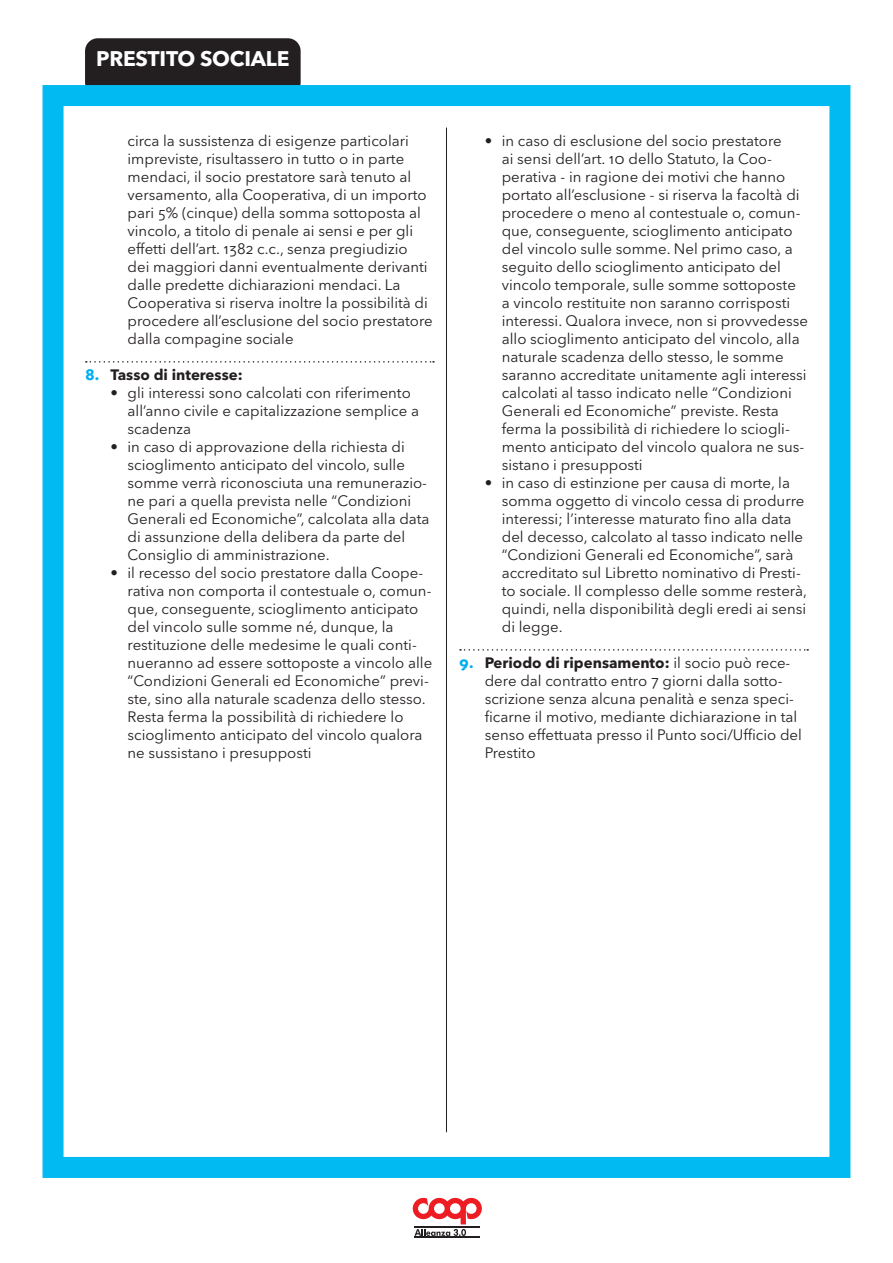
<style>
.page{position:relative;width:893px;height:1263px;background:#fff}
.page>*{position:absolute;margin:0;border:0;box-sizing:border-box;transform-origin:0 0}
.t1{font:700 21px "Avenir Next LT Pro";letter-spacing:-.01em;color:#fff}
.t2{font:15px/18px "Avenir Next LT Pro";color:#231f20}
.t3{font:700 15px "Avenir Next LT Pro";color:#231f20}
.s1{color:#00aeef}
.s2{font-weight:700;color:#00aeef}
.s3{font-weight:700}
</style>
<div class="page">
<svg style="left:86px;top:361px;width:348px;height:2px"></svg>
<svg style="left:460px;top:649px;width:348px;height:2px"></svg>
<hr style="left:446px;top:128px;width:1px;height:1004px;background:#231f20">
<div style="left:85px;top:38px;width:216px;height:57px;background:#231f20;border-radius:13px"></div>
<div style="left:43px;top:85px;width:807px;height:1093px;border:21px solid #00baf1"></div>
<hr style="left:414px;top:1237px;width:66px;height:1px;background:#231f20">
<svg style="left:413px;top:1198px;width:69px;height:38px"></svg>
<h1 class="t1" style="left:96px;top:46px;width:195px">PRESTITO SOCIALE</h1>
<p class="t2" style="left:128px;top:131px;width:307px">circa la sussistenza di esigenze particolari impreviste, risultassero in tutto o in parte mendaci, il socio prestatore sarà tenuto al versamento, alla Cooperativa, di un importo pari 5% (cinque) della somma sottoposta al vincolo, a titolo di penale ai sensi e per gli effetti dell’art. 1382 c.c., senza pregiudizio dei maggiori danni eventualmente derivanti dalle predette dichiarazioni mendaci. La Cooperativa si riserva inoltre la possibilità di procedere all’esclusione del socio prestatore dalla compagine sociale</p>
<p class="t3" style="left:85px;top:365px;width:159px"><span class="s1">8.</span> Tasso di interesse:</p>
<p class="t2" style="left:128px;top:383px;width:293px;text-indent:-17px">• gli interessi sono calcolati con riferimento all’anno civile e capitalizzazione semplice a scadenza</p>
<p class="t2" style="left:128px;top:437px;width:304px;text-indent:-17px">• in caso di approvazione della richiesta di scioglimento anticipato del vincolo, sulle somme verrà riconosciuta una remunerazio&shy;ne pari a quella prevista nelle “Condizioni Generali ed Economiche”, calcolata alla data di assunzione della delibera da parte del Consiglio di amministrazione.</p>
<p class="t2" style="left:128px;top:563px;width:306px;text-indent:-17px">• il recesso del socio prestatore dalla Coope&shy;rativa non comporta il contestuale o, comun&shy;que, conseguente, scioglimento anticipato del vincolo sulle somme né, dunque, la restituzione delle medesime le quali conti&shy;nueranno ad essere sottoposte a vincolo alle “Condizioni Generali ed Economiche” previ&shy;ste, sino alla naturale scadenza dello stesso.<br>Resta ferma la possibilità di richiedere lo scioglimento anticipato del vincolo qualora ne sussistano i presupposti</p>
<p class="t2" style="left:502px;top:131px;width:308px;text-indent:-17px">• in caso di esclusione del socio prestatore<br>ai sensi dell’art. 10 dello Statuto, la Coo&shy;perativa - in ragione dei motivi che hanno portato all’esclusione - si riserva la facoltà di procedere o meno al contestuale o, comun&shy;que, conseguente, scioglimento anticipato del vincolo sulle somme. Nel primo caso, a seguito dello scioglimento anticipato del vincolo temporale, sulle somme sottoposte<br>a vincolo restituite non saranno corrisposti interessi. Qualora invece, non si provvedesse allo scioglimento anticipato del vincolo, alla naturale scadenza dello stesso, le somme saranno accreditate unitamente agli interessi calcolati al tasso indicato nelle “Condizioni Generali ed Economiche” previste. Resta ferma la possibilità di richiedere lo sciogli&shy;mento anticipato del vincolo qualora ne sus&shy;sistano i presupposti</p>
<p class="t2" style="left:502px;top:473px;width:307px;text-indent:-17px">• in caso di estinzione per causa di morte, la somma oggetto di vincolo cessa di produrre interessi; l’interesse maturato fino alla data del decesso, calcolato al tasso indicato nelle “Condizioni Generali ed Economiche”, sarà accreditato sul Libretto nominativo di Presti&shy;to sociale. Il complesso delle somme resterà, quindi, nella disponibilità degli eredi ai sensi di legge.</p>
<p class="t2" style="left:485px;top:653px;width:319px;text-indent:-26px"><span class="s2">9.</span> <span class="s3">Periodo di ripensamento:</span> il socio può rece&shy;dere dal contratto entro 7 giorni dalla sotto&shy;scrizione senza alcuna penalità e senza speci&shy;ficarne il motivo, mediante dichiarazione in tal senso effettuata presso il Punto soci/Ufficio del Prestito</p>
</div>
